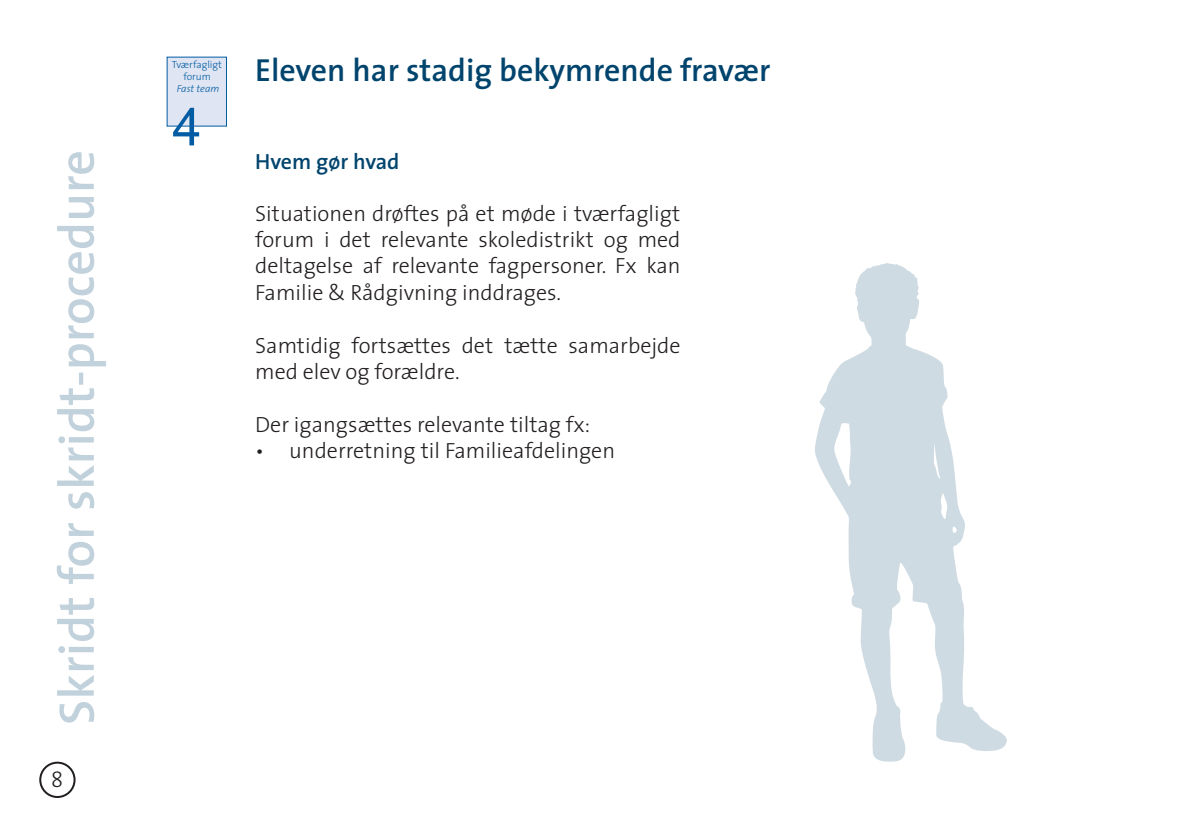
<style>
.page{position:relative;width:1191px;height:840px;background:#fff}
.page>*{position:absolute;margin:0;border:0;box-sizing:border-box;transform-origin:0 0}
.t1{font:52.6px "Arial";color:#015ca3}
.t2{font:600 32px "The Sans";color:#00446d}
.t3{font:300 22px/26.4px "The Sans";color:#231f20;text-align:justify}
.t4{font:600 22px "The Sans";color:#00446d}
.t5{font:300 10.2px/12.2px "The Sans";color:#015ca3;text-align:center}
.t6{font:italic 300 10.2px "The Sans";color:#015ca3}
</style>
<div class="page">
<svg style="left:815px;top:262px;width:192px;height:499px"></svg>
<div style="left:39px;top:761px;width:37px;height:36px;border:2px solid #231f20;border-radius:50%"></div>
<div style="left:167px;top:57px;width:60px;height:69px;background:#dfe5f2"></div>
<svg style="left:57px;top:152px;width:49px;height:570px"></svg>
<p class="t5" style="left:172px;top:58px;width:52px">Tværfagligt forum</p>
<p class="t6" style="left:177px;top:82px;width:44px">Fast team</p>
<h1 class="t1" style="left:172px;top:92px;width:31px">4</h1>
<h2 class="t2" style="left:255px;top:49px;width:517px">Eleven har stadig bekymrende fravær</h2>
<p class="t4" style="left:255px;top:147px;width:146px">Hvem gør hvad</p>
<p class="t3" style="left:255px;top:200px;width:427px">Situationen drøftes på et møde i tværfagligt forum i det relevante skoledistrikt og med deltagelse af relevante fagpersoner. Fx kan Familie &amp; Rådgivning inddrages.</p>
<p class="t3" style="left:255px;top:332px;width:427px">Samtidig fortsættes det tætte samarbejde med elev og forældre.</p>
<p class="t3" style="left:255px;top:411px;width:336px">Der igangsættes relevante tiltag fx:</p>
<p class="t3" style="left:255px;top:437px;width:361px">• underretning til Familieafdelingen</p>
<p class="t3" style="left:51px;top:765px;width:14px">8</p>
</div>
